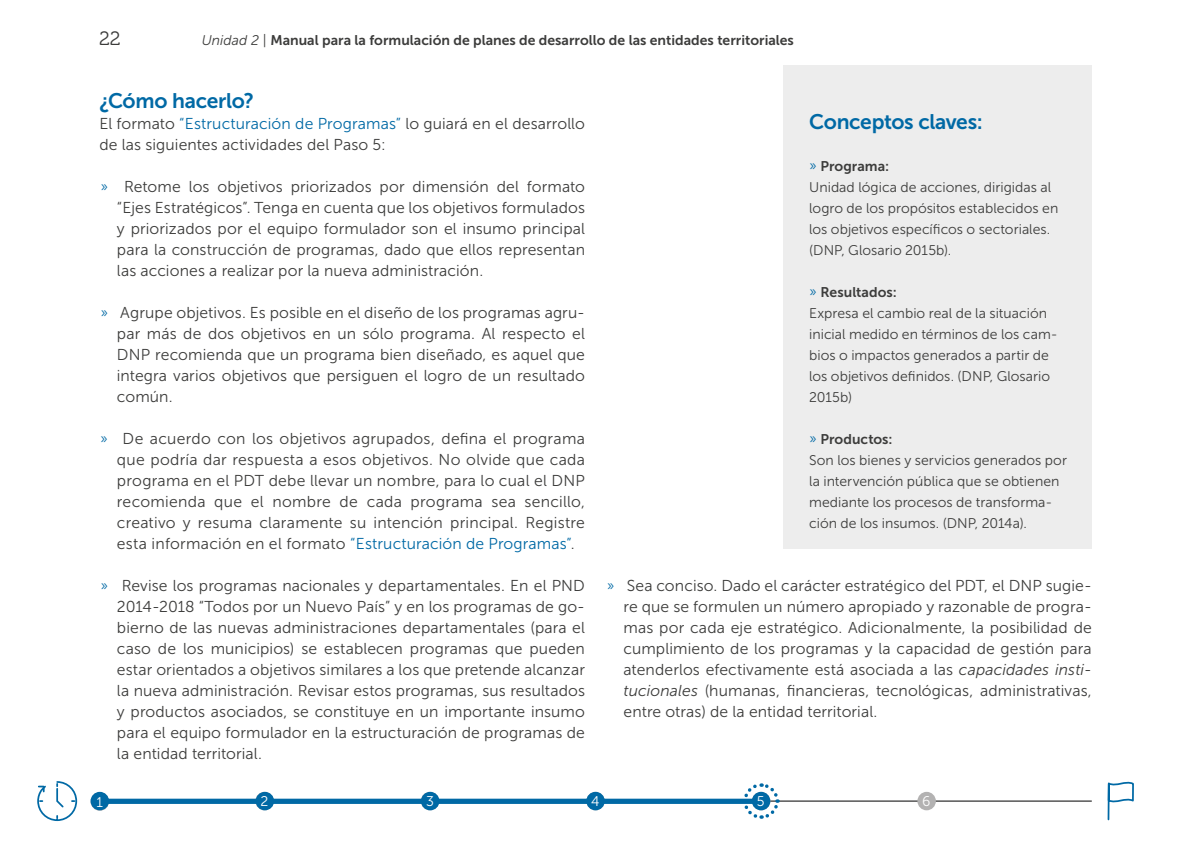
<style>
.page{position:relative;width:1191px;height:844px;background:#fff}
.page>*{position:absolute;margin:0;border:0;box-sizing:border-box;transform-origin:0 0}
.t1{font:21px "Museo Sans 700";letter-spacing:-.015em;color:#0069a5}
.t2{font:19.25px "Museo 300";color:#3c3c3b}
.t3{font:15.75px/21px "Museo Sans 300";letter-spacing:.005em;color:#3c3c3b;text-align:justify}
.t4{font:14px/21px "Museo Sans 300";color:#3c3c3b}
.t5{font:14px "Museo Sans 700";color:#3c3c3b}
.t6{font:14px "Museo Sans 300";color:#fff}
.s1{font-family:"Museo Sans 300";font-style:italic}
.s2{font-family:"Museo Sans 300"}
.s3{color:#0069a5}
.s4{font-size:14px;color:#0069a5}
.s5{font-family:"Museo Sans 300";color:#0069a5}
.s6{font-style:italic}
</style>
<div class="page">
<hr style="left:99px;top:800px;width:992px;height:1px;background:#000">
<div style="left:917px;top:791px;width:19px;height:19px;background:#b3b2b2;border-radius:50%"></div>
<svg style="left:1107px;top:781px;width:27px;height:40px"></svg>
<svg style="left:37px;top:781px;width:41px;height:40px"></svg>
<div style="left:783px;top:66px;width:308px;height:483px;background:#ededed"></div>
<div style="left:101px;top:798px;width:657px;height:5px;background:#0069a5"></div>
<div style="left:91px;top:791px;width:18px;height:19px;background:#0069a5;border-radius:50%"></div>
<div style="left:256px;top:791px;width:18px;height:19px;background:#0069a5;border-radius:50%"></div>
<div style="left:421px;top:791px;width:18px;height:19px;background:#0069a5;border-radius:50%"></div>
<div style="left:586px;top:791px;width:19px;height:19px;background:#0069a5;border-radius:50%"></div>
<svg style="left:741px;top:783px;width:40px;height:36px"></svg>
<p class="t2" style="left:99px;top:28px;width:23px">22</p>
<p class="t5" style="left:202px;top:32px;width:593px"><span class="s1">Unidad 2</span> <span class="s2">|</span> Manual para la formulación de planes de desarrollo de las entidades territoriales</p>
<h1 class="t1" style="left:99px;top:89px;width:156px">¿Cómo hacerlo?</h1>
<p class="t3" style="left:99px;top:113px;width:487px">El formato <span class="s3">“Estructuración de Programas”</span> lo guiará en el desarrollo de las siguientes actividades del Paso 5:</p>
<p class="t3" style="left:117px;top:176px;width:469px;text-indent:-17px"><span class="s4">»</span> Retome los objetivos priorizados por dimensión del formato “Ejes Estratégicos”. Tenga en cuenta que los objetivos formulados y priorizados por el equipo formulador son el insumo principal para la construcción de programas, dado que ellos representan las acciones a realizar por la nueva administración.</p>
<p class="t3" style="left:117px;top:302px;width:469px;text-indent:-17px"><span class="s4">»</span> Agrupe objetivos. Es posible en el diseño de los programas agru&shy;par más de dos objetivos en un sólo programa. Al respecto el DNP recomienda que un programa bien diseñado, es aquel que integra varios objetivos que persiguen el logro de un resultado común.</p>
<p class="t3" style="left:117px;top:428px;width:469px;text-indent:-17px"><span class="s4">»</span> De acuerdo con los objetivos agrupados, defina el programa que podría dar respuesta a esos objetivos. No olvide que cada programa en el PDT debe llevar un nombre, para lo cual el DNP recomienda que el nombre de cada programa sea sencillo, creativo y resuma claramente su intención principal. Registre esta información en el formato <span class="s3">“Estructuración de Programas”</span>.</p>
<p class="t3" style="left:117px;top:575px;width:469px;text-indent:-17px"><span class="s4">»</span> Revise los programas nacionales y departamentales. En el PND 2014-2018 “Todos por un Nuevo País” y en los programas de go&shy;bierno de las nuevas administraciones departamentales (para el caso de los municipios) se establecen programas que pueden estar orientados a objetivos similares a los que pretende alcanzar la nueva administración. Revisar estos programas, sus resultados y productos asociados, se constituye en un importante insumo para el equipo formulador en la estructuración de programas de la entidad territorial.</p>
<h1 class="t1" style="left:809px;top:110px;width:175px">Conceptos claves:</h1>
<p class="t5" style="left:809px;top:158px;width:81px"><span class="s5">»</span> Programa:</p>
<p class="t4" style="left:809px;top:176px;width:251px">Unidad lógica de acciones, dirigidas al logro de los propósitos establecidos en los objetivos específicos o sectoriales. (DNP, Glosario 2015b).</p>
<p class="t5" style="left:809px;top:284px;width:89px"><span class="s5">»</span> Resultados:</p>
<p class="t4" style="left:809px;top:302px;width:250px">Expresa el cambio real de la situación inicial medido en términos de los cam&shy;bios o impactos generados a partir de los objetivos definidos. (DNP, Glosario<br>2015b)</p>
<p class="t5" style="left:809px;top:431px;width:85px"><span class="s5">»</span> Productos:</p>
<p class="t4" style="left:809px;top:449px;width:259px">Son los bienes y servicios generados por la intervención pública que se obtienen mediante los procesos de transforma&shy;ción de los insumos. (DNP, 2014a).</p>
<p class="t3" style="left:623px;top:575px;width:470px;text-indent:-17px"><span class="s4">»</span> Sea conciso. Dado el carácter estratégico del PDT, el DNP sugie&shy;re que se formulen un número apropiado y razonable de progra&shy;mas por cada eje estratégico. Adicionalmente, la posibilidad de cumplimiento de los programas y la capacidad de gestión para atenderlos efectivamente está asociada a las <span class="s6">capacidades insti&shy;tucionales</span> (humanas, financieras, tecnológicas, administrativas, entre otras) de la entidad territorial.</p>
<p class="t6" style="left:96px;top:794px;width:8px">1</p>
<p class="t6" style="left:260px;top:793px;width:9px">2</p>
<p class="t6" style="left:426px;top:793px;width:9px">3</p>
<p class="t6" style="left:591px;top:793px;width:10px">4</p>
<p class="t6" style="left:757px;top:793px;width:9px">5</p>
<p class="t6" style="left:922px;top:793px;width:10px">6</p>
</div>
